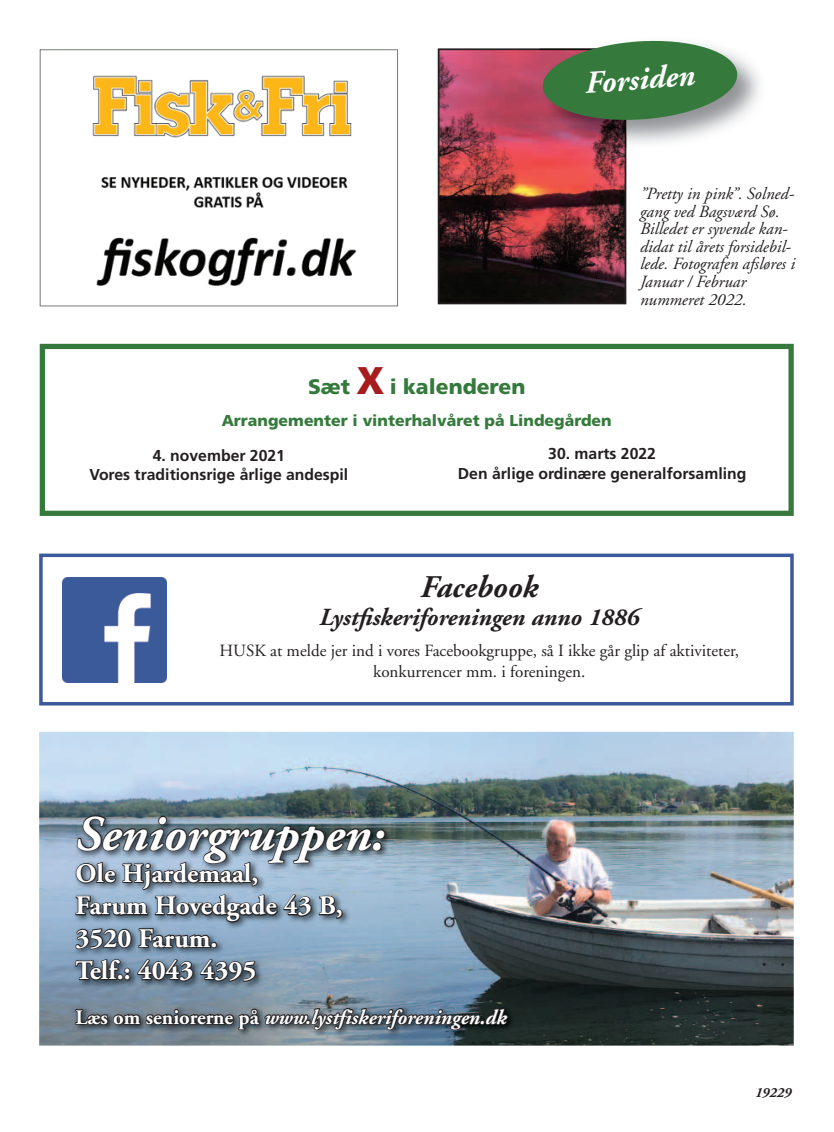
<style>
.page{position:relative;width:834px;height:1132px;background:#fff}
.page>*{position:absolute;margin:0;border:0;box-sizing:border-box;transform-origin:0 0}
.t1{font:italic 700 49.52px "Adobe Garamond";color:#fff}
.t2{font:italic 700 31.5px "Adobe Garamond";color:#231f20}
.t3{font:italic 700 31.5px "Adobe Garamond";color:#fff}
.t4{font:700 26.78px/32.4px "Adobe Garamond";color:#fff}
.t5{font:italic 700 24.5px "Adobe Garamond";color:#231f20}
.t6{font:900 21px "Frutiger";color:#357a3c}
.t7{font:italic 700 20.65px "Adobe Garamond";color:#fff}
.t8{font:italic 17.15px/17.5px "Adobe Garamond";color:#231f20}
.t9{font:17.15px/20.5px "Adobe Garamond";color:#231f20;text-align:center}
.t10{font:700 15.75px/19.2px "Frutiger";color:#231f20;text-align:center}
.t11{font:900 15.75px "Frutiger";color:#357a3c}
.t12{font:italic 700 14px "Adobe Garamond";color:#231f20}
.s1{font-size:38.5px;color:#a61c1f}
.s2{font-style:normal}
</style>
<div class="page">
<svg style="left:40px;top:49px;width:358px;height:257px"></svg>
<img style="left:39px;top:731px;width:754px;height:314px">
<img style="left:72px;top:1004px;width:443px;height:32px">
<svg style="left:74px;top:994px;width:435px;height:36px;background:#56636f"></svg>
<img style="left:73px;top:812px;width:319px;height:177px">
<svg style="left:74px;top:814px;width:312px;height:136px;background:#6d8090"></svg>
<svg style="left:74px;top:957px;width:56px;height:23px"></svg>
<svg style="left:136px;top:958px;width:121px;height:24px;background:#495663"></svg>
<svg style="left:39px;top:553px;width:754px;height:152px"></svg>
<img style="left:62px;top:577px;width:104px;height:104px">
<svg style="left:40px;top:344px;width:753px;height:172px"></svg>
<img style="left:437px;top:48px;width:189px;height:256px">
<img style="left:626px;top:56px;width:134px;height:92px">
<img style="left:539px;top:49px;width:86px;height:99px">
<svg style="left:541px;top:40px;width:197px;height:83px;background:#598258"></svg>
<h2 class="t3" style="left:583px;top:66px;width:112px;rotate:-4deg">Forsiden</h2>
<p class="t8" style="left:640px;top:186px;width:156px">”Pretty in pink”. Solned&shy;gang ved Bagsværd Sø.<br>Billedet er syvende kan&shy;didat til årets forsidebil&shy;lede. Fotografen afsløres i<br>Januar / Februar nummeret 2022.</p>
<p class="t6" style="left:308px;top:374px;width:219px">Sæt <span class="s1">X</span> i kalenderen</p>
<p class="t11" style="left:222px;top:410px;width:391px">Arrangementer i vinterhalvåret på Lindegården</p>
<p class="t10" style="left:458px;top:444px;width:290px">30. marts 2022<br>Den årlige ordinære generalforsamling</p>
<p class="t10" style="left:89px;top:445px;width:260px">4. november 2021<br>Vores traditionsrige årlige andespil</p>
<h2 class="t2" style="left:420px;top:569px;width:119px">Facebook</h2>
<h3 class="t5" style="left:319px;top:603px;width:321px">Lystfiskeriforeningen anno 1886</h3>
<p class="t9" style="left:219px;top:640px;width:521px">HUSK at melde jer ind i vores Facebookgruppe, så I ikke går glip af aktiviteter, konkurrencer mm. i foreningen.</p>
<h1 class="t1" style="left:76px;top:806px;width:310px">Seniorgruppen:</h1>
<h3 class="t4" style="left:76px;top:857px;width:269px">Ole Hjardemaal,<br>Farum Hovedgade 43 B,<br>3520 Farum.<br>Telf.: 4043 4395</h3>
<p class="t7" style="left:75px;top:1005px;width:432px"><span class="s2">Læs om seniorerne på</span> www.lystfiskeriforeningen.dk</p>
<p class="t12" style="left:754px;top:1084px;width:38px">19229</p>
</div>
